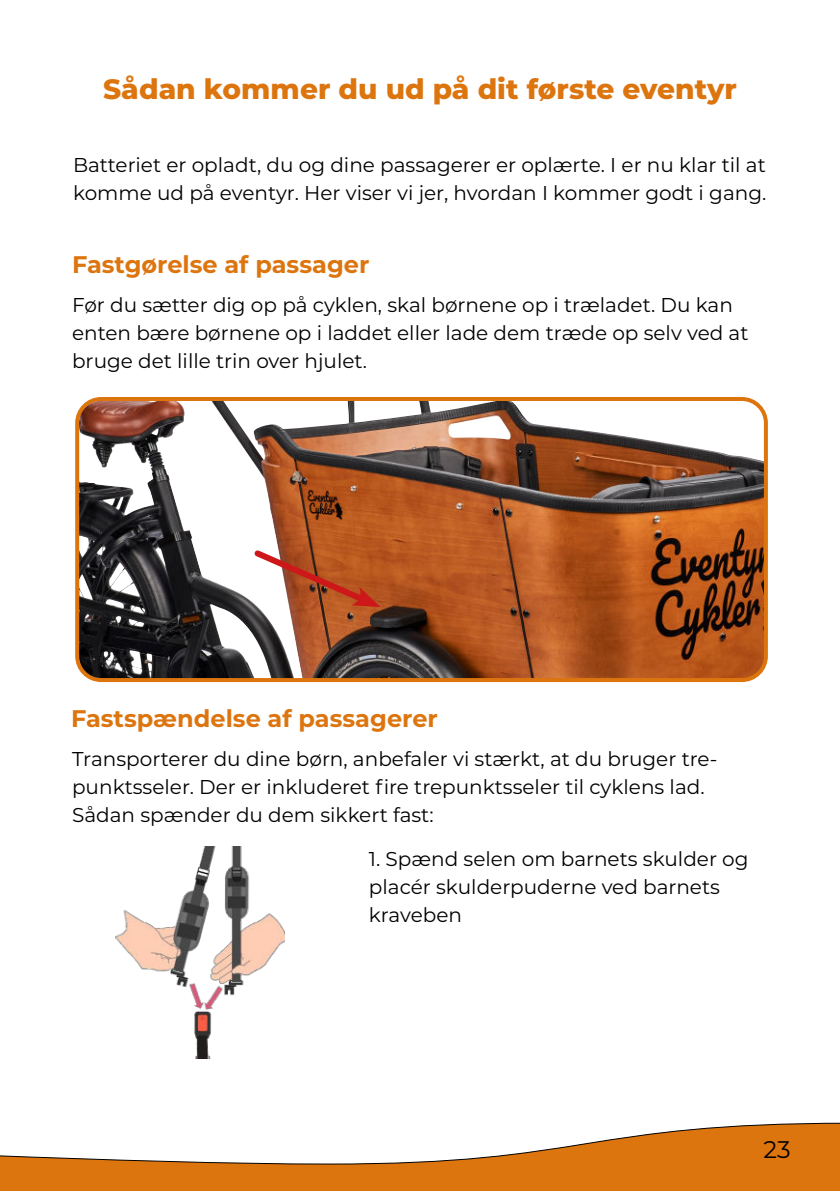
<style>
.page{position:relative;width:840px;height:1191px;background:#fff}
.page>*{position:absolute;margin:0;border:0;box-sizing:border-box;transform-origin:0 0}
.t1{font:800 28px "Montserrat";color:#dd750f}
.t2{font:700 24px "Montserrat";color:#dd750f}
.t3{font:24px "Montserrat";color:#000}
.t4{font:20px/28px "Montserrat";color:#000}
</style>
<div class="page">
<svg style="left:0;top:1122px;width:839px;height:69px"></svg>
<img style="left:80px;top:400px;width:685px;height:279px">
<div style="left:75px;top:397px;width:692px;height:285px;border:4px solid #dd750f;border-radius:24px"></div>
<img style="left:115px;top:846px;width:169px;height:212px">
<svg style="left:249px;top:545px;width:131px;height:63px"></svg>
<h1 class="t1" style="left:103px;top:75px;width:634px">Sådan kommer du ud på dit første eventyr</h1>
<p class="t4" style="left:73px;top:152px;width:694px">Batteriet er opladt, du og dine passagerer er oplærte. I er nu klar til at komme ud på eventyr. Her viser vi jer, hvordan I kommer godt i gang.</p>
<p class="t2" style="left:72px;top:253px;width:299px">Fastgørelse af passager</p>
<p class="t4" style="left:72px;top:291px;width:677px">Før du sætter dig op på cyklen, skal børnene op i træladet. Du kan enten bære børnene op i laddet eller lade dem træde op selv ved at bruge det lille trin over hjulet.</p>
<p class="t2" style="left:71px;top:707px;width:368px">Fastspændelse af passagerer</p>
<p class="t4" style="left:72px;top:745px;width:646px">Transporterer du dine børn, anbefaler vi stærkt, at du bruger tre&shy;punktsseler. Der er inkluderet fire trepunktsseler til cyklens lad.<br>Sådan spænder du dem sikkert fast:</p>
<p class="t4" style="left:368px;top:845px;width:381px">1. Spænd selen om barnets skulder og placér skulderpuderne ved barnets kraveben</p>
<p class="t3" style="left:763px;top:1137px;width:29px">23</p>
</div>
